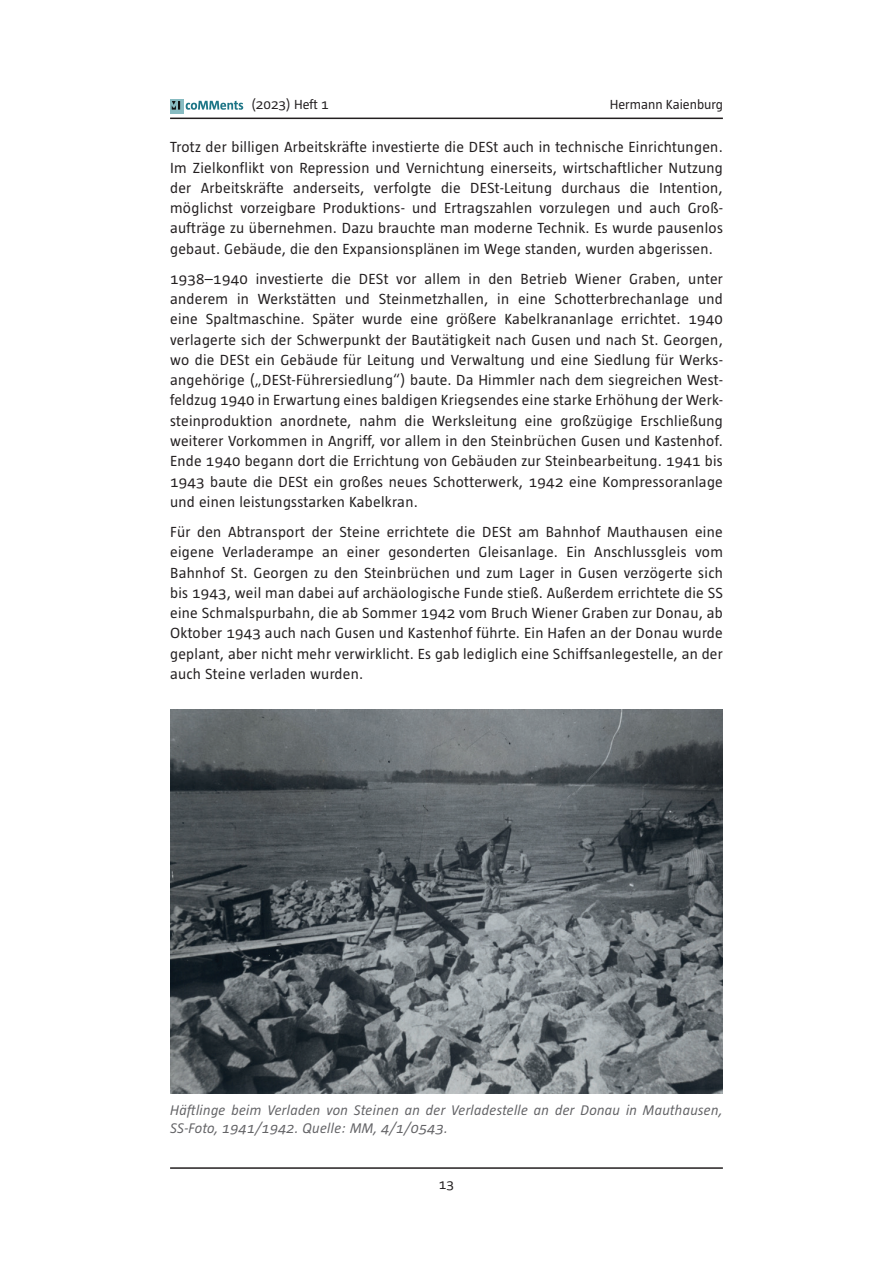
<style>
.page{position:relative;width:893px;height:1263px;background:#fff}
.page>*{position:absolute;margin:0;border:0;box-sizing:border-box;transform-origin:0 0}
.t1{font:15px/20.2px "Taz Text Regular Grade 083";letter-spacing:.02em;color:#231f20;text-align:justify}
.t2{font:italic 14.25px/18px "Taz Text Regular Grade 083";letter-spacing:.02em;color:#636366}
.t3{font:13.5px "Taz Text Regular Grade 083";color:#231f20}
</style>
<div class="page">
<hr style="left:170px;top:118px;width:553px;height:1px;background:#231f20">
<hr style="left:170px;top:1167px;width:553px;height:2px;background:#231f20">
<svg style="left:170px;top:100px;width:14px;height:14px"></svg>
<svg style="left:170px;top:101px;width:10px;height:11px"></svg>
<svg style="left:186px;top:101px;width:57px;height:9px"></svg>
<img style="left:170px;top:709px;width:553px;height:385px">
<p class="t3" style="left:251px;top:97px;width:79px">(2023) Heft 1</p>
<p class="t3" style="left:610px;top:97px;width:115px">Hermann Kaienburg</p>
<p class="t1" style="left:170px;top:137px;width:554px">Trotz der billigen Arbeitskräfte investierte die DESt auch in technische Einrichtungen.<br>Im Zielkonflikt von Repression und Vernichtung einerseits, wirtschaftlicher Nutzung der Arbeitskräfte anderseits, verfolgte die DESt-Leitung durchaus die Intention, möglichst vorzeigbare Produktions- und Ertragszahlen vorzulegen und auch Groß&shy;aufträge zu übernehmen. Dazu brauchte man moderne Technik. Es wurde pausenlos gebaut. Gebäude, die den Expansionsplänen im Wege standen, wurden abgerissen.</p>
<p class="t1" style="left:170px;top:268px;width:554px">1938–1940 investierte die DESt vor allem in den Betrieb Wiener Graben, unter anderem in Werkstätten und Steinmetzhallen, in eine Schotterbrechanlage und eine Spaltmaschine. Später wurde eine größere Kabelkrananlage errichtet. 1940 verlagerte sich der Schwerpunkt der Bautätigkeit nach Gusen und nach St. Georgen, wo die DESt ein Gebäude für Leitung und Verwaltung und eine Siedlung für Werks&shy;angehörige („DESt-Führersiedlung“) baute. Da Himmler nach dem siegreichen West&shy;feldzug 1940 in Erwartung eines baldigen Kriegsendes eine starke Erhöhung der Werk&shy;steinproduktion anordnete, nahm die Werksleitung eine großzügige Erschließung weiterer Vorkommen in Angriff, vor allem in den Steinbrüchen Gusen und Kastenhof.<br>Ende 1940 begann dort die Errichtung von Gebäuden zur Steinbearbeitung. 1941 bis 1943 baute die DESt ein großes neues Schotterwerk, 1942 eine Kompressoranlage und einen leistungsstarken Kabelkran.</p>
<p class="t1" style="left:170px;top:522px;width:554px">Für den Abtransport der Steine errichtete die DESt am Bahnhof Mauthausen eine eigene Verladerampe an einer gesonderten Gleisanlage. Ein Anschlussgleis vom Bahnhof St. Georgen zu den Steinbrüchen und zum Lager in Gusen verzögerte sich bis 1943, weil man dabei auf archäologische Funde stieß. Außerdem errichtete die SS eine Schmalspurbahn, die ab Sommer 1942 vom Bruch Wiener Graben zur Donau, ab Oktober 1943 auch nach Gusen und Kastenhof führte. Ein Hafen an der Donau wurde geplant, aber nicht mehr verwirklicht. Es gab lediglich eine Schiffsanlegestelle, an der auch Steine verladen wurden.</p>
<p class="t2" style="left:170px;top:1101px;width:554px">Häftlinge beim Verladen von Steinen an der Verladestelle an der Donau in Mauthausen,<br>SS-Foto, 1941/1942. Quelle: MM, 4/1/0543.</p>
<p class="t3" style="left:439px;top:1177px;width:17px">13</p>
</div>
